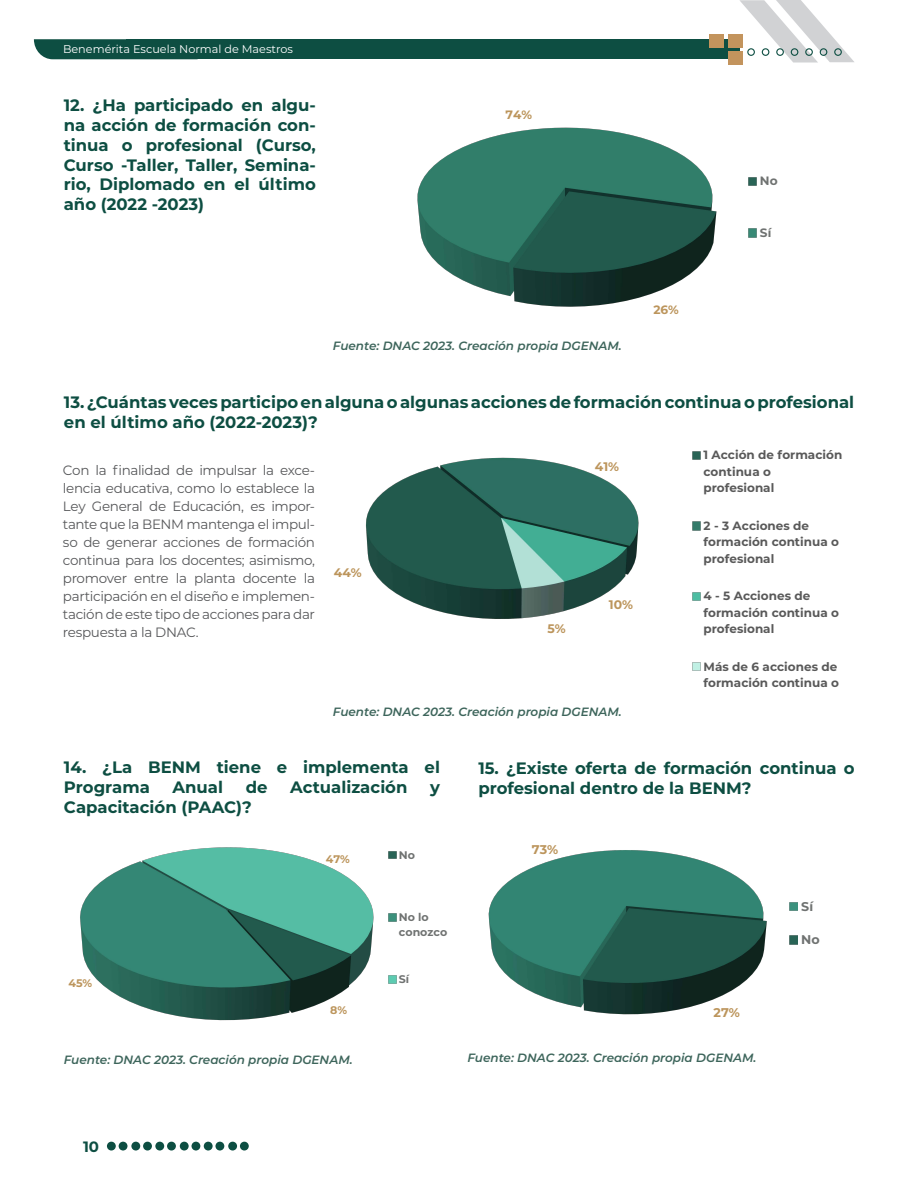
<style>
.page{position:relative;width:918px;height:1188px;background:#fff}
.page>*{position:absolute;margin:0;border:0;box-sizing:border-box;transform-origin:0 0}
.t1{font:700 16.5px/19.8px "Montserrat";color:#0d4e42}
.t2{font:700 15px "Montserrat";color:#0d4e42}
.t3{font:13.5px/18px "Montserrat";letter-spacing:-.025em;color:#57585a;text-align:justify}
.t4{font:700 12.6px "Montserrat";color:#bc955c}
.t5{font:700 12.6px "Montserrat";color:#6f7271}
.t6{font:700 12.45px "Montserrat";color:#bc955c}
.t7{font:700 12.15px "Montserrat";color:#bc955c}
.t8{font:700 12.15px "Montserrat";color:#6f7271}
.t9{font:700 12px/16.6px "Montserrat";color:#595959}
.parrafo_1{font:italic 600 12px "Montserrat";color:#3d655b}
.t10{font:11.25px "Montserrat";color:#fff}
.t11{font:700 11.1px/15.3px "Montserrat";color:#6f7271}
.t12{font:700 11.1px "Montserrat";color:#bc955c}
</style>
<div class="page">
<div style="left:126px;top:39px;width:613px;height:20px;background:#0d4e42"></div>
<svg style="left:34px;top:39px;width:92px;height:20px;background:#19574b"></svg>
<svg style="left:739px;top:0;width:115px;height:63px"></svg>
<div style="left:107px;top:1142px;width:9px;height:9px;background:#0d4e42;border-radius:50%"></div>
<div style="left:119px;top:1142px;width:8px;height:9px;background:#0d4e42;border-radius:50%"></div>
<div style="left:131px;top:1142px;width:9px;height:9px;background:#0d4e42;border-radius:50%"></div>
<div style="left:143px;top:1142px;width:9px;height:9px;background:#0d4e42;border-radius:50%"></div>
<div style="left:155px;top:1142px;width:9px;height:9px;background:#0d4e42;border-radius:50%"></div>
<div style="left:167px;top:1142px;width:9px;height:9px;background:#0d4e42;border-radius:50%"></div>
<div style="left:180px;top:1142px;width:9px;height:9px;background:#0d4e42;border-radius:50%"></div>
<div style="left:192px;top:1142px;width:8px;height:9px;background:#0d4e42;border-radius:50%"></div>
<div style="left:204px;top:1142px;width:9px;height:9px;background:#0d4e42;border-radius:50%"></div>
<div style="left:215px;top:1142px;width:9px;height:9px;background:#0d4e42;border-radius:50%"></div>
<div style="left:228px;top:1142px;width:9px;height:9px;background:#0d4e42;border-radius:50%"></div>
<div style="left:240px;top:1142px;width:9px;height:9px;background:#0d4e42;border-radius:50%"></div>
<div style="left:710px;top:34px;width:14px;height:14px;background:#c3945d"></div>
<div style="left:728px;top:34px;width:15px;height:14px;background:#c3945d"></div>
<div style="left:728px;top:51px;width:15px;height:14px;background:#c3945d"></div>
<svg style="left:417px;top:127px;width:340px;height:180px"></svg>
<svg style="left:366px;top:451px;width:335px;height:220px"></svg>
<svg style="left:80px;top:847px;width:317px;height:174px"></svg>
<svg style="left:488px;top:850px;width:310px;height:165px"></svg>
<p class="t10" style="left:63px;top:41px;width:232px">Benemérita Escuela Normal de Maestros</p>
<p class="t1" style="left:64px;top:95px;width:254px;text-align:justify">12. ¿Ha participado en algu&shy;na acción de formación con&shy;tinua o profesional (Curso, Curso -Taller, Taller, Semina&shy;rio, Diplomado en el último año (2022 -2023)</p>
<p class="t7" style="left:506px;top:106px;width:28px">74%</p>
<p class="parrafo_1" style="left:333px;top:337px;width:290px">Fuente: DNAC 2023. Creación propia DGENAM.</p>
<p class="t7" style="left:653px;top:301px;width:27px">26%</p>
<p class="t8" style="left:760px;top:172px;width:19px">No</p>
<p class="t8" style="left:760px;top:224px;width:13px">Sí</p>
<p class="t1" style="left:64px;top:391px;width:792px">13. ¿Cuántas veces participo en alguna o algunas acciones de formación continua o profesional en el último año (2022-2023)?</p>
<p class="t3" style="left:63px;top:461px;width:254px">Con la finalidad de impulsar la exce&shy;lencia educativa, como lo establece la Ley General de Educación, es impor&shy;tante que la BENM mantenga el impul&shy;so de generar acciones de formación continua para los docentes; asimismo, promover entre la planta docente la participación en el diseño e implemen&shy;tación de este tipo de acciones para dar respuesta a la DNAC.</p>
<p class="t6" style="left:334px;top:563px;width:29px">44%</p>
<p class="t6" style="left:595px;top:458px;width:26px">41%</p>
<p class="t6" style="left:547px;top:620px;width:20px">5%</p>
<p class="t6" style="left:609px;top:595px;width:26px">10%</p>
<p class="parrafo_1" style="left:333px;top:703px;width:290px">Fuente: DNAC 2023. Creación propia DGENAM.</p>
<p class="t9" style="left:704px;top:446px;width:140px">1 Acción de formación continua o profesional</p>
<p class="t9" style="left:704px;top:517px;width:137px">2 - 3 Acciones de formación continua o profesional</p>
<p class="t9" style="left:704px;top:587px;width:137px">4 - 5 Acciones de formación continua o profesional</p>
<p class="t9" style="left:704px;top:657px;width:137px">Más de 6 acciones de formación continua o</p>
<p class="t1" style="left:64px;top:756px;width:378px">14. ¿La BENM tiene e implementa el<br>Programa</p>
<p class="t1" style="left:173px;top:776px;width:52px">Anual</p>
<p class="t1" style="left:246px;top:776px;width:23px">de</p>
<p class="t1" style="left:290px;top:776px;width:119px">Actualización</p>
<p class="t1" style="left:430px;top:776px;width:11px">y</p>
<p class="t1" style="left:64px;top:796px;width:189px">Capacitación (PAAC)?</p>
<p class="t12" style="left:68px;top:975px;width:25px">45%</p>
<p class="t12" style="left:326px;top:851px;width:26px">47%</p>
<p class="t11" style="left:399px;top:847px;width:18px">No</p>
<p class="t12" style="left:330px;top:1002px;width:18px">8%</p>
<p class="t11" style="left:399px;top:909px;width:50px">No lo conozco</p>
<p class="t11" style="left:399px;top:971px;width:12px">Sí</p>
<p class="t1" style="left:478px;top:757px;width:378px">15. ¿Existe oferta de formación continua o profesional dentro de la BENM?</p>
<p class="t4" style="left:532px;top:840px;width:28px">73%</p>
<p class="t4" style="left:714px;top:1003px;width:28px">27%</p>
<p class="t5" style="left:801px;top:897px;width:13px">Sí</p>
<p class="t5" style="left:801px;top:930px;width:20px">No</p>
<p class="parrafo_1" style="left:64px;top:1052px;width:290px">Fuente: DNAC 2023. Creación propia DGENAM.</p>
<p class="parrafo_1" style="left:468px;top:1049px;width:290px">Fuente: DNAC 2023. Creación propia DGENAM.</p>
<p class="t2" style="left:83px;top:1136px;width:18px">10</p>
</div>
